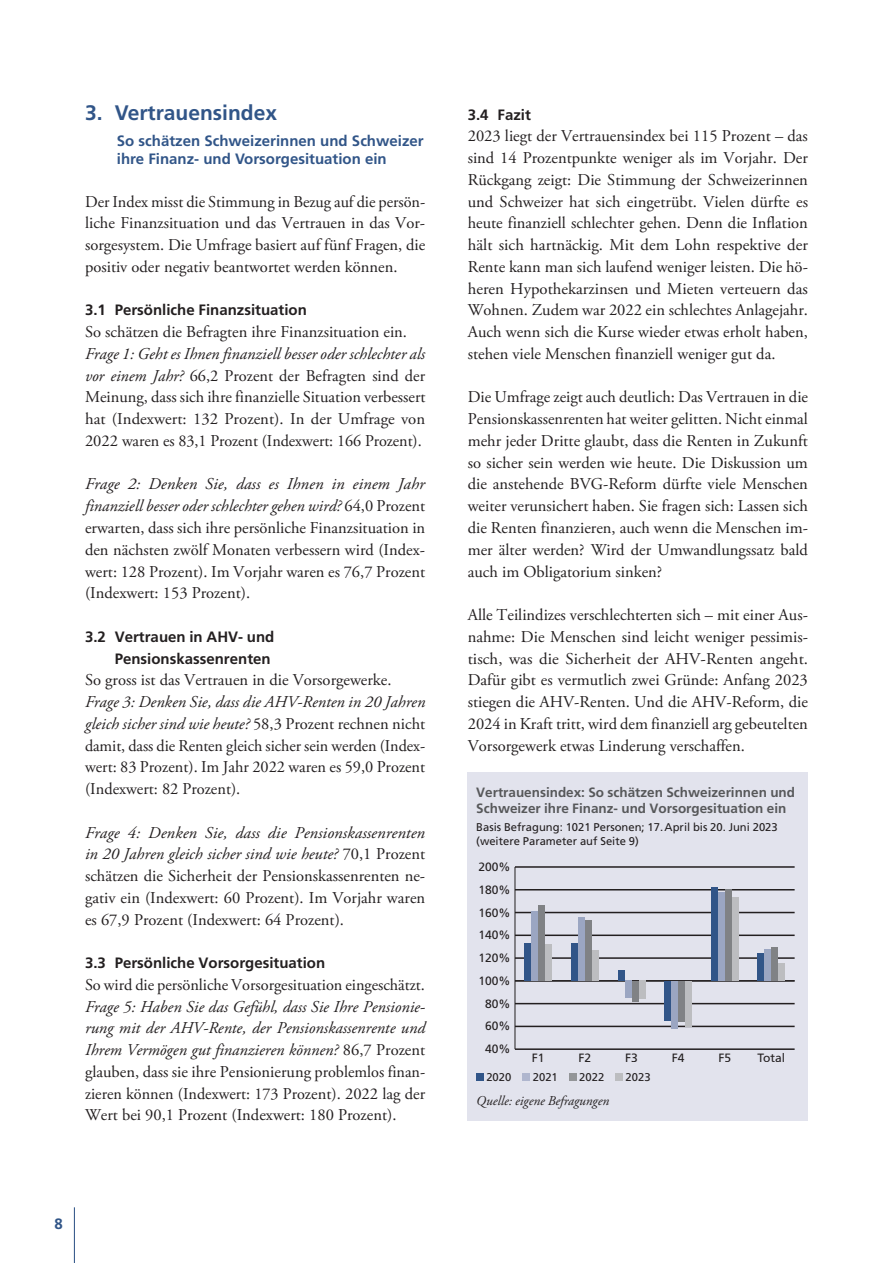
<style>
.page{position:relative;width:893px;height:1263px;background:#fff}
.page>*{position:absolute;margin:0;border:0;box-sizing:border-box;transform-origin:0 0}
.t1{font:700 21px "Frutiger LT Pro";color:#315588}
.Grundtext{font:16.5px/21.8px "Adobe Garamond Pro";color:#231f20;text-align:justify}
.Untertitel{font:700 15px/21.8px "Frutiger LT Pro";color:#231f20;text-align:right}
.Untertitel_spezial{font:700 15px/18px "Frutiger LT Pro";color:#315588}
.Titel{font:700 13.5px/16.2px "Frutiger LT Pro";color:#57585a}
.Quelle{font:italic 13.5px "Adobe Garamond Pro";color:#231f20}
.t2{font:12px "Frutiger LT";color:#231f20}
.Grundtext-2{font:11.25px/13.5px "Frutiger LT Pro";color:#231f20}
.Legende{font:11.25px "Frutiger LT Pro";color:#231f20}
.s1{font-style:italic}
</style>
<div class="page">
<div style="left:468px;top:772px;width:340px;height:348px;background:#e2e3ed"></div>
<hr style="left:515px;top:867px;width:1px;height:182px;background:#231f20">
<hr style="left:515px;top:1048px;width:280px;height:2px;background:#231f20">
<hr style="left:515px;top:1026px;width:280px;height:1px;background:#231f20">
<hr style="left:515px;top:1003px;width:280px;height:1px;background:#231f20">
<hr style="left:515px;top:980px;width:280px;height:1px;background:#231f20">
<hr style="left:515px;top:957px;width:280px;height:2px;background:#231f20">
<hr style="left:515px;top:934px;width:280px;height:2px;background:#231f20">
<hr style="left:515px;top:912px;width:280px;height:1px;background:#231f20">
<hr style="left:515px;top:889px;width:280px;height:1px;background:#231f20">
<hr style="left:515px;top:866px;width:280px;height:2px;background:#231f20">
<div style="left:546px;top:944px;width:6px;height:37px;background:#bcbdc0"></div>
<div style="left:592px;top:950px;width:6px;height:31px;background:#bcbdc0"></div>
<div style="left:639px;top:981px;width:6px;height:18px;background:#bcbdc0"></div>
<div style="left:685px;top:981px;width:7px;height:45px;background:#bcbdc0"></div>
<div style="left:732px;top:898px;width:6px;height:83px;background:#bcbdc0"></div>
<div style="left:779px;top:964px;width:6px;height:17px;background:#bcbdc0"></div>
<div style="left:539px;top:906px;width:6px;height:75px;background:#808285"></div>
<div style="left:585px;top:920px;width:6px;height:61px;background:#808285"></div>
<div style="left:632px;top:981px;width:6px;height:20px;background:#808285"></div>
<div style="left:678px;top:981px;width:7px;height:41px;background:#808285"></div>
<div style="left:725px;top:890px;width:6px;height:91px;background:#808285"></div>
<div style="left:772px;top:948px;width:6px;height:33px;background:#808285"></div>
<div style="left:532px;top:911px;width:6px;height:70px;background:#9ba6c2"></div>
<div style="left:578px;top:917px;width:7px;height:64px;background:#9ba6c2"></div>
<div style="left:625px;top:981px;width:6px;height:17px;background:#9ba6c2"></div>
<div style="left:671px;top:981px;width:7px;height:48px;background:#9ba6c2"></div>
<div style="left:718px;top:892px;width:6px;height:89px;background:#9ba6c2"></div>
<div style="left:765px;top:949px;width:6px;height:32px;background:#9ba6c2"></div>
<div style="left:525px;top:943px;width:6px;height:38px;background:#315588"></div>
<div style="left:571px;top:943px;width:7px;height:38px;background:#315588"></div>
<div style="left:618px;top:970px;width:6px;height:11px;background:#315588"></div>
<div style="left:664px;top:981px;width:7px;height:40px;background:#315588"></div>
<div style="left:711px;top:887px;width:6px;height:94px;background:#315588"></div>
<div style="left:758px;top:953px;width:6px;height:28px;background:#315588"></div>
<div style="left:476px;top:1074px;width:7px;height:7px;background:#315588"></div>
<div style="left:523px;top:1074px;width:7px;height:7px;background:#afb6ce"></div>
<div style="left:569px;top:1074px;width:7px;height:7px;background:#939598"></div>
<div style="left:615px;top:1074px;width:7px;height:7px;background:#bcbdc0"></div>
<hr style="left:74px;top:1207px;width:1px;height:56px;background:#315588">
<p class="t1" style="left:85px;top:100px;width:193px">3. Vertrauensindex</p>
<p class="Untertitel_spezial" style="left:117px;top:132px;width:308px">So schätzen Schweizerinnen und Schweizer ihre Finanz- und Vorsorgesituation ein</p>
<p class="Grundtext" style="left:85px;top:191px;width:342px">Der Index misst die Stimmung in Bezug auf die persön&shy;liche Finanzsituation und das Vertrauen in das Vor&shy;sorgesystem. Die Umfrage basiert auf fünf Fragen, die positiv oder negativ beantwortet werden können.</p>
<p class="Untertitel" style="left:85px;top:299px;width:223px">3.1 Persönliche Finanzsituation</p>
<p class="Grundtext" style="left:85px;top:322px;width:324px">So schätzen die Befragten ihre Finanzsituation ein.</p>
<p class="Grundtext" style="left:85px;top:343px;width:342px"><span class="s1">Frage 1: Geht es Ihnen finanziell besser oder schlechter als vor einem Jahr?</span> 66,2 Prozent der Befragten sind der Meinung, dass sich ihre finanzielle Situation verbessert hat (Indexwert: 132 Prozent). In der Umfrage von 2022 waren es 83,1 Prozent (Indexwert: 166 Prozent).</p>
<p class="Grundtext" style="left:85px;top:474px;width:342px"><span class="s1">Frage 2: Denken Sie, dass es Ihnen in einem Jahr finanziell besser oder schlechter gehen wird?</span> 64,0 Prozent erwarten, dass sich ihre persönliche Finanzsituation in den nächsten zwölf Monaten verbessern wird (Index&shy;wert: 128 Prozent). Im Vorjahr waren es 76,7 Prozent (Indexwert: 153 Prozent).</p>
<p class="Untertitel" style="left:85px;top:626px;width:191px">3.2 Vertrauen in AHV- und<br>Pensionskassenrenten</p>
<p class="Grundtext" style="left:85px;top:670px;width:308px">So gross ist das Vertrauen in die Vorsorgewerke.</p>
<p class="Grundtext" style="left:85px;top:691px;width:342px"><span class="s1">Frage 3: Denken Sie, dass die AHV-Renten in 20 Jahren gleich sicher sind wie heute?</span> 58,3 Prozent rechnen nicht damit, dass die Renten gleich sicher sein werden (Index&shy;wert: 83 Prozent). Im Jahr 2022 waren es 59,0 Prozent (Indexwert: 82 Prozent).</p>
<p class="Grundtext" style="left:85px;top:822px;width:342px"><span class="s1">Frage 4: Denken Sie, dass die Pensionskassenrenten in 20 Jahren gleich sicher sind wie heute?</span> 70,1 Prozent schätzen die Sicherheit der Pensionskassenrenten ne&shy;gativ ein (Indexwert: 60 Prozent). Im Vorjahr waren es 67,9 Prozent (Indexwert: 64 Prozent).</p>
<p class="Untertitel" style="left:85px;top:952px;width:242px">3.3 Persönliche Vorsorgesituation</p>
<p class="Grundtext" style="left:85px;top:974px;width:341px">So wird die persönliche Vorsorgesituation eingeschätzt.</p>
<p class="Grundtext" style="left:85px;top:996px;width:342px"><span class="s1">Frage 5: Haben Sie das Gefühl, dass Sie Ihre Pensionie&shy;rung mit der AHV-Rente, der Pensionskassenrente und Ihrem Vermögen gut finanzieren können?</span> 86,7 Prozent glauben, dass sie ihre Pensionierung problemlos finan&shy;zieren können (Indexwert: 173 Prozent). 2022 lag der Wert bei 90,1 Prozent (Indexwert: 180 Prozent).</p>
<p class="Untertitel_spezial" style="left:54px;top:1215px;width:10px">8</p>
<p class="Untertitel" style="left:468px;top:104px;width:65px">3.4 Fazit</p>
<p class="Grundtext" style="left:468px;top:126px;width:342px">2023 liegt der Vertrauensindex bei 115 Prozent – das sind 14 Prozentpunkte weniger als im Vorjahr. Der Rückgang zeigt: Die Stimmung der Schweizerinnen und Schweizer hat sich eingetrübt. Vielen dürfte es heute finanziell schlechter gehen. Denn die Inflation hält sich hartnäckig. Mit dem Lohn respektive der Rente kann man sich laufend weniger leisten. Die hö&shy;heren Hypothekarzinsen und Mieten verteuern das Wohnen. Zudem war 2022 ein schlechtes Anlagejahr.<br>Auch wenn sich die Kurse wieder etwas erholt haben, stehen viele Menschen finanziell weniger gut da.</p>
<p class="Grundtext" style="left:468px;top:387px;width:342px">Die Umfrage zeigt auch deutlich: Das Vertrauen in die Pensionskassenrenten hat weiter gelitten. Nicht einmal mehr jeder Dritte glaubt, dass die Renten in Zukunft so sicher sein werden wie heute. Die Diskussion um die anstehende BVG-Reform dürfte viele Menschen weiter verunsichert haben. Sie fragen sich: Lassen sich die Renten finanzieren, auch wenn die Menschen im&shy;mer älter werden? Wird der Umwandlungssatz bald auch im Obligatorium sinken?</p>
<p class="Grundtext" style="left:468px;top:604px;width:342px">Alle Teilindizes verschlechterten sich – mit einer Aus&shy;nahme: Die Menschen sind leicht weniger pessimis&shy;tisch, was die Sicherheit der AHV-Renten angeht.<br>Dafür gibt es vermutlich zwei Gründe: Anfang 2023 stiegen die AHV-Renten. Und die AHV-Reform, die 2024 in Kraft tritt, wird dem finanziell arg gebeutelten Vorsorgewerk etwas Linderung verschaffen.</p>
<p class="Titel" style="left:476px;top:784px;width:320px">Vertrauensindex: So schätzen Schweizerinnen und<br>Schweizer ihre Finanz- und Vorsorgesituation ein</p>
<p class="Grundtext-2" style="left:476px;top:821px;width:303px">Basis Befragung: 1021 Personen; 17.April bis 20. Juni 2023 (weitere Parameter auf Seite 9)</p>
<p class="t2" style="left:478px;top:860px;width:34px">200%</p>
<p class="t2" style="left:478px;top:882px;width:34px">180%</p>
<p class="t2" style="left:478px;top:905px;width:34px">160%</p>
<p class="t2" style="left:478px;top:928px;width:34px">140%</p>
<p class="t2" style="left:478px;top:951px;width:34px">120%</p>
<p class="t2" style="left:478px;top:974px;width:34px">100%</p>
<p class="t2" style="left:485px;top:996px;width:27px">80%</p>
<p class="t2" style="left:485px;top:1019px;width:27px">60%</p>
<p class="t2" style="left:485px;top:1042px;width:27px">40%</p>
<p class="t2" style="left:532px;top:1050px;width:14px">F1</p>
<p class="t2" style="left:578px;top:1050px;width:14px">F2</p>
<p class="t2" style="left:625px;top:1050px;width:14px">F3</p>
<p class="t2" style="left:672px;top:1050px;width:14px">F4</p>
<p class="t2" style="left:718px;top:1050px;width:14px">F5</p>
<p class="t2" style="left:757px;top:1050px;width:29px">Total</p>
<p class="Legende" style="left:486px;top:1070px;width:27px">2020</p>
<p class="Legende" style="left:533px;top:1070px;width:27px">2021</p>
<p class="Legende" style="left:579px;top:1070px;width:27px">2022</p>
<p class="Legende" style="left:626px;top:1070px;width:27px">2023</p>
<p class="Quelle" style="left:476px;top:1093px;width:134px">Quelle: eigene Befragungen</p>
</div>
